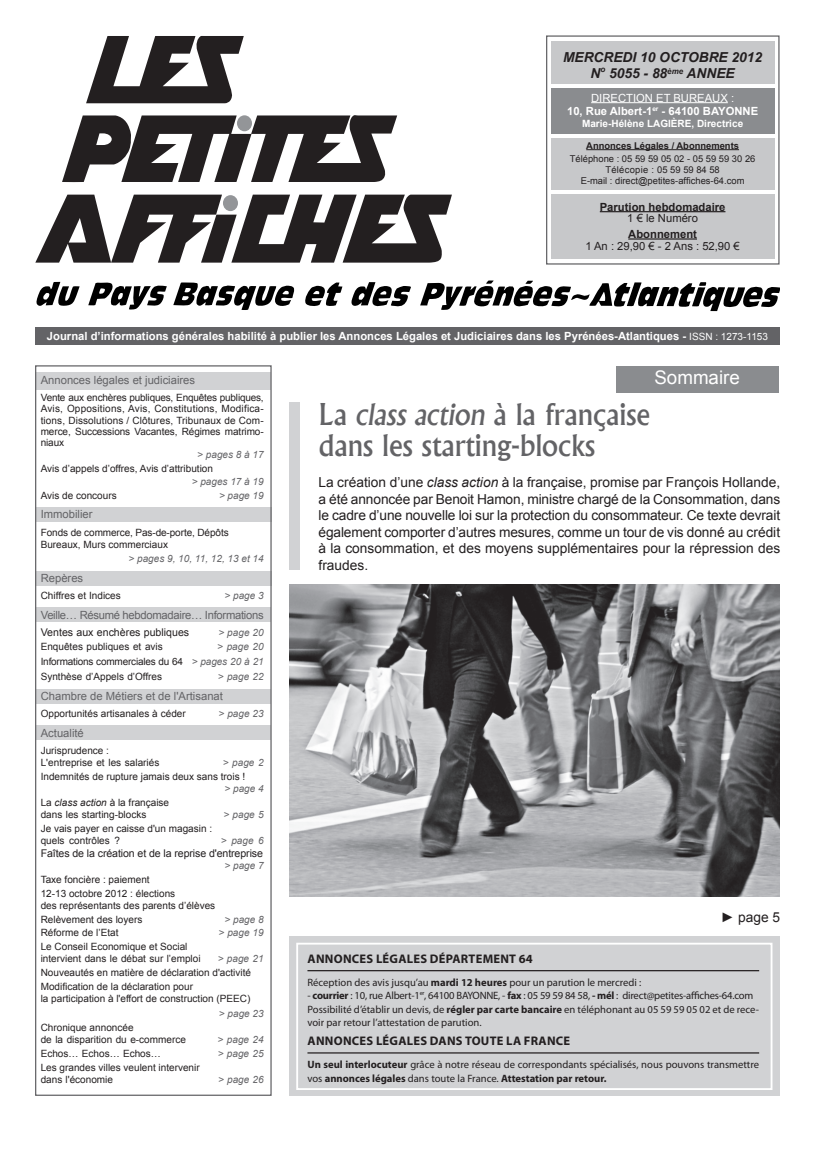
<style>
.page{position:relative;width:815px;height:1152px;background:#fff}
.page>*{position:absolute;margin:0;border:0;box-sizing:border-box;transform-origin:0 0}
.t1{font:500 28.75px/31.2px "Albertus";color:#636366}
.t2{font:18.75px "Arial";color:#fff}
.t3{font:13.75px/16.5px "Arial";color:#231f20;text-align:justify}
.t4{font:italic 700 13.75px/16.5px "Arial";color:#231f20;text-align:center}
.t5{font:700 12.5px "Myriad Pro";letter-spacing:.02em;color:#231f20}
.t6{font:700 11.25px/13.5px "Arial";color:#fff;text-align:center}
.t7{font:11.25px "Arial";color:#636366}
.t8{font:11.25px "Arial";letter-spacing:-.025em;color:#636366}
.t9{font:11.25px "Arial";color:#231f20}
.t10{font:700 11.25px "Arial";color:#231f20}
.t11{font:10.62px/14.4px "Myriad Pro";color:#231f20}
.t12{font:10.62px "Arial";letter-spacing:-.01em;color:#231f20}
.t13{font:10px/12px "Arial";color:#231f20}
.t14{font:italic 10px "Arial";color:#636366}
.t15{font:10px/14.1px "Arial";letter-spacing:-.02em;color:#231f20;text-align:right}
.t16{font:700 10px "Arial";color:#fff}
.t17{font:9.38px/11.2px "Arial";color:#231f20;text-align:center}
.t18{font:700 9.38px "Arial";color:#231f20}
.s1{font-weight:400}
.s2{font-weight:400;font-size:10px}
.s3{font-style:italic}
.s4{font-style:italic;color:#636366}
.s5{font-weight:700}
</style>
<div class="page">
<svg style="left:351px;top:282px;width:60px;height:25px"></svg>
<svg style="left:420px;top:280px;width:360px;height:31px"></svg>
<svg style="left:88px;top:282px;width:79px;height:28px"></svg>
<svg style="left:37px;top:282px;width:43px;height:24px"></svg>
<svg style="left:173px;top:282px;width:169px;height:28px"></svg>
<svg style="left:35px;top:36px;width:417px;height:227px"></svg>
<div style="left:237px;top:115px;width:15px;height:16px;background:#939598;border-radius:50%"></div>
<div style="left:223px;top:195px;width:15px;height:16px;background:#939598;border-radius:50%"></div>
<div style="left:546px;top:35px;width:234px;height:229px;border:1px solid #636366"></div>
<div style="left:551px;top:88px;width:223px;height:45px;background:#8a8c8f"></div>
<hr style="left:591px;top:102px;width:137px;height:1px;background:#fff">
<div style="left:551px;top:138px;width:223px;height:51px;background:#c7c8ca"></div>
<hr style="left:586px;top:149px;width:153px;height:1px;background:#231f20">
<div style="left:551px;top:41px;width:223px;height:43px;background:#c7c8ca"></div>
<div style="left:551px;top:194px;width:223px;height:65px;background:#c7c8ca"></div>
<hr style="left:600px;top:211px;width:125px;height:1px;background:#231f20">
<hr style="left:628px;top:238px;width:69px;height:2px;background:#231f20">
<div style="left:35px;top:327px;width:745px;height:17px;background:#636366"></div>
<div style="left:36px;top:725px;width:235px;height:15px;background:#d1d2d4"></div>
<div style="left:36px;top:689px;width:235px;height:14px;background:#d1d2d4"></div>
<div style="left:36px;top:608px;width:235px;height:14px;background:#d1d2d4"></div>
<div style="left:35px;top:571px;width:237px;height:15px;background:#d1d2d4"></div>
<div style="left:36px;top:507px;width:236px;height:14px;background:#d1d2d4"></div>
<div style="left:35px;top:372px;width:235px;height:18px;background:#d1d2d4"></div>
<div style="left:35px;top:365px;width:237px;height:730px;border:1px solid #636366"></div>
<div style="left:616px;top:366px;width:163px;height:26px;background:#8a8c8f"></div>
<div style="left:289px;top:403px;width:11px;height:167px;background:#d1d2d4"></div>
<div style="left:289px;top:936px;width:490px;height:160px;background:#d1d2d4"></div>
<div style="left:296px;top:942px;width:476px;height:148px;border:2px solid #fff"></div>
<hr style="left:307px;top:970px;width:452px;height:1px;background:#231f20">
<hr style="left:307px;top:1052px;width:452px;height:1px;background:#231f20">
<img style="left:289px;top:585px;width:491px;height:311px">
<h3 class="t4" style="left:563px;top:49px;width:201px">MERCREDI 10 OCTOBRE 2012<br>N<sup>o</sup> 5055 - 88<sup>ème</sup> ANNEE</h3>
<p class="t6" style="left:567px;top:91px;width:193px"><span class="s1">DIRECTION ET BUREAUX :<br></span>10, Rue Albert-1<sup>er</sup> - 64100 BAYONNE</p>
<p class="t16" style="left:582px;top:117px;width:163px">Marie-Hélène LAGIÈRE, Directrice</p>
<p class="t18" style="left:586px;top:139px;width:154px">Annonces Légales / Abonnements</p>
<p class="t17" style="left:570px;top:153px;width:187px">Téléphone : 05 59 59 05 02 - 05 59 59 30 26<br>Télécopie : 05 59 59 84 58<br>E-mail : direct@petites-affiches-64.com</p>
<p class="t10" style="left:600px;top:199px;width:127px">Parution hebdomadaire</p>
<p class="t9" style="left:627px;top:211px;width:72px">1 € le Numéro</p>
<p class="t10" style="left:628px;top:226px;width:70px">Abonnement</p>
<p class="t9" style="left:585px;top:238px;width:156px">1 An : 29,90 € - 2 Ans : 52,90 €</p>
<p class="t6" style="left:47px;top:330px;width:723px">Journal d’informations générales habilité à publier les Annonces Légales et Judiciaires dans les Pyrénées-Atlantiques - <span class="s2">ISSN : 1273-1153</span></p>
<p class="t7" style="left:41px;top:373px;width:156px">Annonces légales et judiciaires</p>
<p class="t13" style="left:41px;top:392px;width:224px;line-height:11.2px;text-align:justify">Vente aux enchères publiques, Enquêtes publiques, Avis, Oppositions, Avis, Constitutions, Modifica&shy;tions, Dissolutions / Clôtures, Tribunaux de Com&shy;merce, Successions Vacantes, Régimes matrimo&shy;niaux</p>
<p class="t14" style="left:197px;top:448px;width:68px">&gt; pages 8 à 17</p>
<p class="t13" style="left:41px;top:463px;width:174px">Avis d’appels d’offres, Avis d’attribution</p>
<p class="t14" style="left:192px;top:475px;width:73px">&gt; pages 17 à 19</p>
<p class="t13" style="left:41px;top:489px;width:77px">Avis de concours</p>
<p class="t14" style="left:219px;top:489px;width:46px">&gt; page 19</p>
<p class="t7" style="left:41px;top:507px;width:53px">Immobilier</p>
<p class="t13" style="left:41px;top:526px;width:189px">Fonds de commerce, Pas-de-porte, Dépôts<br>Bureaux, Murs commerciaux</p>
<p class="t14" style="left:129px;top:552px;width:137px">&gt; pages 9, 10, 11, 12, 13 et 14</p>
<p class="t7" style="left:41px;top:570px;width:44px">Repères</p>
<p class="t13" style="left:41px;top:590px;width:82px">Chiffres et Indices</p>
<p class="t14" style="left:224px;top:589px;width:41px">&gt; page 3</p>
<p class="t8" style="left:41px;top:607px;width:224px">Veille… Résumé hebdomadaire… Informations</p>
<p class="t12" style="left:41px;top:625px;width:150px">Ventes aux enchères publiques</p>
<p class="t14" style="left:218px;top:626px;width:47px">&gt; page 20</p>
<p class="t13" style="left:41px;top:641px;width:124px">Enquêtes publiques et avis</p>
<h2 class="t2" style="left:654px;top:365px;width:87px">Sommaire</h2>
<h1 class="t1" style="left:319px;top:399px;width:333px">La <span class="s3">class action</span> à la française dans les starting-blocks</h1>
<p class="t3" style="left:319px;top:474px;width:463px">La création d’une <span class="s3">class action</span> à la française, promise par François Hollande, a été annoncée par Benoit Hamon, ministre chargé de la Consommation, dans le cadre d’une nouvelle loi sur la protection du consommateur. Ce texte devrait également comporter d’autres mesures, comme un tour de vis donné au crédit à la consommation, et des moyens supplémentaires pour la répression des fraudes.</p>
<p class="t15" style="left:41px;top:640px;width:224px"><span class="s4">&gt; page 20<br></span>Informations commerciales du 64 <span class="s4">&gt; pages 20 à 21</span></p>
<p class="t13" style="left:41px;top:671px;width:123px">Synthèse d’Appels d’Offres</p>
<p class="t14" style="left:218px;top:670px;width:47px">&gt; page 22</p>
<p class="t7" style="left:41px;top:688px;width:184px">Chambre de Métiers et de l'Artisanat</p>
<p class="t13" style="left:41px;top:708px;width:147px">Opportunités artisanales à céder</p>
<p class="t14" style="left:219px;top:707px;width:47px">&gt; page 23</p>
<p class="t7" style="left:41px;top:725px;width:45px">Actualité</p>
<p class="t13" style="left:41px;top:745px;width:120px">Jurisprudence :<br>L'entreprise et les salariés</p>
<p class="t14" style="left:223px;top:756px;width:43px">&gt; page 2</p>
<p class="t13" style="left:41px;top:770px;width:206px">Indemnités de rupture jamais deux sans trois !</p>
<p class="t14" style="left:225px;top:782px;width:41px">&gt; page 4</p>
<p class="t13" style="left:41px;top:796px;width:130px">La <span class="s3">class action</span> à la française dans les starting-blocks</p>
<p class="t14" style="left:223px;top:807px;width:42px">&gt; page 5</p>
<p class="t13" style="left:41px;top:822px;width:173px">Je vais payer en caisse d'un magasin : quels contrôles ?</p>
<p class="t14" style="left:221px;top:833px;width:44px">&gt; page 6</p>
<p class="t12" style="left:41px;top:846px;width:224px">Faîtes de la création et de la reprise d'entreprise</p>
<p class="t14" style="left:225px;top:859px;width:41px">&gt; page 7</p>
<p class="t13" style="left:41px;top:872px;width:136px;line-height:13.8px">Taxe foncière : paiement<br>12-13 octobre 2012 : élections</p>
<p class="t13" style="left:41px;top:898px;width:176px;line-height:13.8px">des représentants des parents d’élèves<br>Relèvement des loyers</p>
<p class="t14" style="left:225px;top:912px;width:41px">&gt; page 8</p>
<p class="t13" style="left:41px;top:927px;width:79px">Réforme de l’Etat</p>
<p class="t14" style="left:218px;top:926px;width:47px">&gt; page 19</p>
<p class="t13" style="left:41px;top:940px;width:161px">Le Conseil Economique et Social intervient dans le débat sur l’emploi</p>
<p class="t14" style="left:218px;top:952px;width:48px">&gt; page 21</p>
<p class="t13" style="left:41px;top:965px;width:212px;line-height:13.8px">Nouveautés en matière de déclaration d'activité<br>Modification de la déclaration pour</p>
<p class="t13" style="left:41px;top:992px;width:211px">la participation à l'effort de construction (PEEC)</p>
<p class="t14" style="left:219px;top:1007px;width:46px">&gt; page 23</p>
<p class="t13" style="left:41px;top:1021px;width:147px">Chronique annoncée<br>de la disparition du e-commerce</p>
<p class="t14" style="left:218px;top:1033px;width:48px">&gt; page 24</p>
<p class="t13" style="left:41px;top:1047px;width:122px">Echos… Echos… Echos…</p>
<p class="t14" style="left:218px;top:1047px;width:47px">&gt; page 25</p>
<p class="t13" style="left:41px;top:1061px;width:160px">Les grandes villes veulent intervenir dans l'économie</p>
<p class="t14" style="left:218px;top:1073px;width:47px">&gt; page 26</p>
<h3 class="t3" style="left:721px;top:909px;width:61px">► page 5</h3>
<p class="t5" style="left:308px;top:950px;width:227px">Annonces légales DÉPARTEMENT 64</p>
<p class="t11" style="left:307px;top:975px;width:335px">Réception des avis jusqu’au <span class="s5">mardi 12 heures</span> pour un parution le mercredi :</p>
<p class="t11" style="left:307px;top:987px;width:453px">- <span class="s5">courrier</span> : 10, rue Albert-1<sup>er</sup>, 64100 BAYONNE, - <span class="s5">fax</span> : 05 59 59 84 58, <span class="s5">- mél</span> : direct@petites-affiches-64.com<br>Possibilité d’établir un devis, de <span class="s5">régler par carte bancaire</span> en téléphonant au 05 59 59 05 02 et de rece-</p>
<p class="t11" style="left:307px;top:1014px;width:176px">voir par retour l’attestation de parution.</p>
<p class="t5" style="left:308px;top:1032px;width:248px">Annonces légales DANS TOUTE LA FRANCE</p>
<p class="t11" style="left:307px;top:1058px;width:453px;line-height:13.1px"><span class="s5">Un seul interlocuteur</span> grâce à notre réseau de correspondants spécialisés, nous pouvons transmettre vos <span class="s5">annonces légales</span> dans toute la France. <span class="s5">Attestation par retour.</span></p>
</div>
